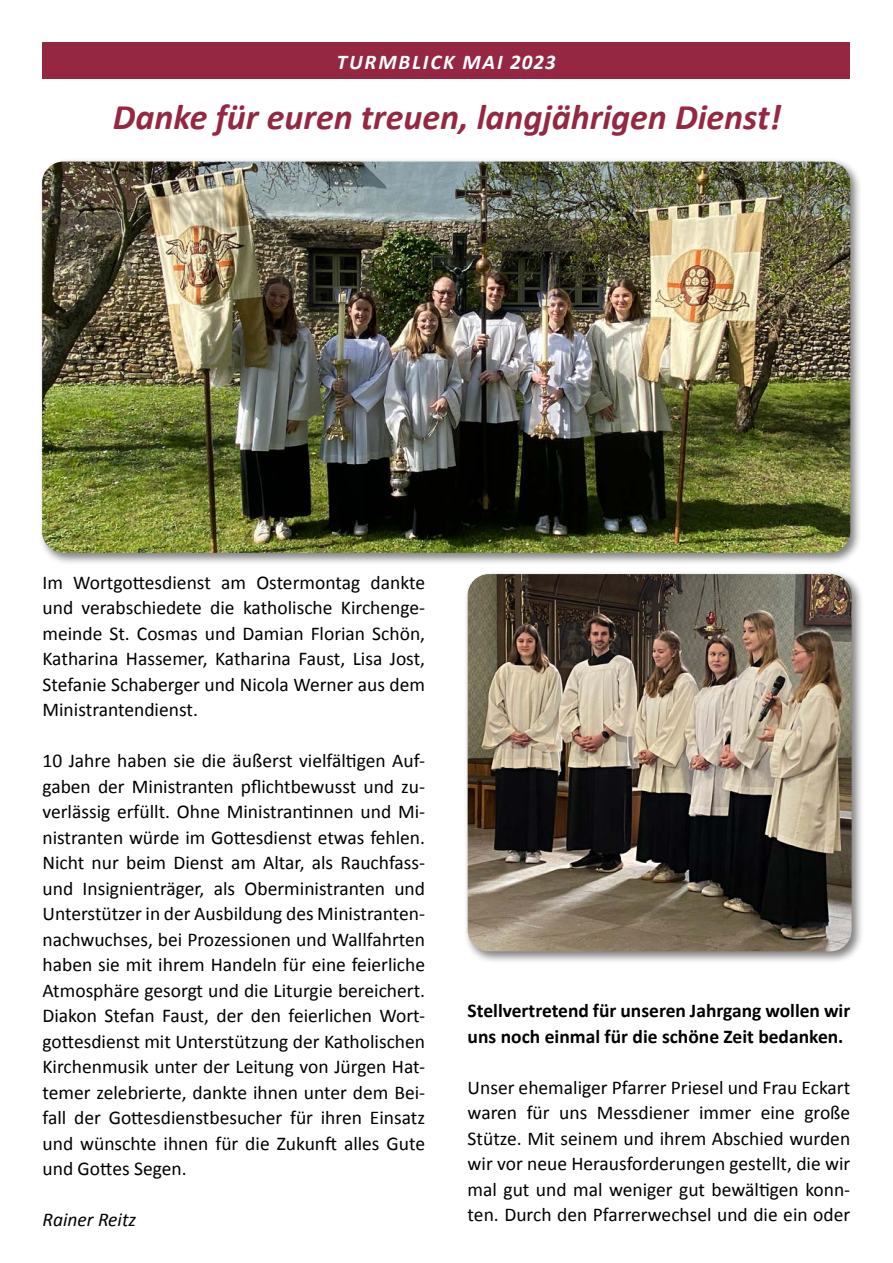
<style>
.page{position:relative;width:893px;height:1263px;background:#fff}
.page>*{position:absolute;margin:0;border:0;box-sizing:border-box;transform-origin:0 0}
.t1{font:italic 700 36px "Calibri";color:#952742}
.t2{font:italic 700 21px "Calibri";letter-spacing:.09em;color:#fff}
.t3{font:19.5px/25.5px "Calibri";color:#000;text-align:justify}
.t4{font:700 19.5px/25.5px "Calibri";color:#000}
.t5{font:italic 19.5px "Calibri";color:#000}
</style>
<div class="page">
<div style="left:42px;top:43px;width:808px;height:36px;background:#952742"></div>
<div style="left:464px;top:570px;width:400px;height:394px;background:#000;opacity:.5"></div>
<img style="left:468px;top:574px;width:384px;height:377px">
<div style="left:39px;top:157px;width:824px;height:408px;background:#000;opacity:.5"></div>
<img style="left:42px;top:162px;width:808px;height:391px">
<p class="t2" style="left:337px;top:49px;width:220px">TURMBLICK MAI 2023</p>
<h1 class="t1" style="left:113px;top:95px;width:670px">Danke für euren treuen, langjährigen Dienst!</h1>
<p class="t3" style="left:43px;top:569px;width:384px">Im Wortgottesdienst am Ostermontag dankte und verabschiedete die katholische Kirchenge&shy;meinde St. Cosmas und Damian Florian Schön, Katharina Hassemer, Katharina Faust, Lisa Jost, Stefanie Schaberger und Nicola Werner aus dem Ministrantendienst.</p>
<p class="t3" style="left:43px;top:747px;width:384px">10 Jahre haben sie die äußerst vielfältigen Auf&shy;gaben der Ministranten pflichtbewusst und zu&shy;verlässig erfüllt. Ohne Ministrantinnen und Mi&shy;nistranten würde im Gottesdienst etwas fehlen.<br>Nicht nur beim Dienst am Altar, als Rauchfass&shy;und Insignienträger, als Oberministranten und Unterstützer in der Ausbildung des Ministranten&shy;nachwuchses, bei Prozessionen und Wallfahrten haben sie mit ihrem Handeln für eine feierliche Atmosphäre gesorgt und die Liturgie bereichert.<br>Diakon Stefan Faust, der den feierlichen Wort&shy;gottesdienst mit Unterstützung der Katholischen Kirchenmusik unter der Leitung von Jürgen Hat&shy;temer zelebrierte, dankte ihnen unter dem Bei&shy;fall der Gottesdienstbesucher für ihren Einsatz und wünschte ihnen für die Zukunft alles Gute und Gottes Segen.</p>
<p class="t5" style="left:43px;top:1208px;width:95px">Rainer Reitz</p>
<p class="t4" style="left:468px;top:997px;width:384px">Stellvertretend für unseren Jahrgang wollen wir uns noch einmal für die schöne Zeit bedanken.</p>
<p class="t3" style="left:468px;top:1073px;width:384px">Unser ehemaliger Pfarrer Priesel und Frau Eckart waren für uns Messdiener immer eine große Stütze. Mit seinem und ihrem Abschied wurden wir vor neue Herausforderungen gestellt, die wir mal gut und mal weniger gut bewältigen konn&shy;ten. Durch den Pfarrerwechsel und die ein oder</p>
</div>
